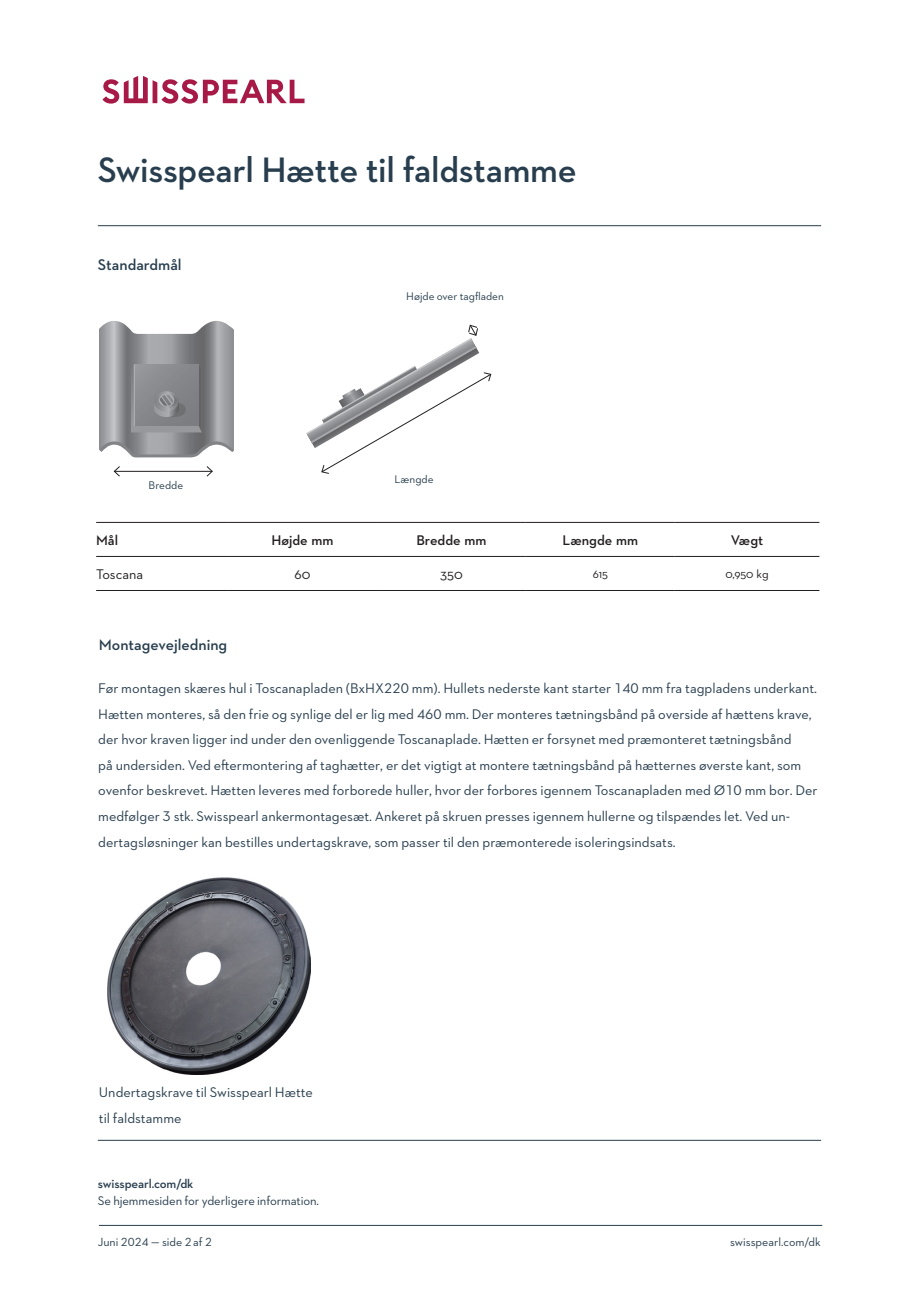
<style>
.page{position:relative;width:919px;height:1289px;background:#fff}
.page>*{position:absolute;margin:0;border:0;box-sizing:border-box;transform-origin:0 0}
.t1{font:600 36px "Neutraface 2 Text";letter-spacing:-.01em;color:#283e4e}
.Cembrit_Body{font:600 15.75px "Neutraface 2 Text";color:#283e4e}
.Cembrit_Important{font:14.25px/25.5px "Neutraface 2 Text";color:#283e4e}
.billedtekst___skema{font:600 14.25px "Neutraface 2 Text";color:#231f20}
.billedtekst___skema-2{font:14.25px "Neutraface 2 Text";color:#231f20}
.t2{font:12.75px "Neutraface 2 Text";letter-spacing:-.01em;color:#283e4e}
.t3{font:600 12.75px "Neutraface 2 Text";letter-spacing:-.01em;color:#283e4e}
.t4{font:12px "Neutraface 2 Text";color:#283e4e}
.billedtekst___skema-3{font:12px "Neutraface 2 Text";color:#231f20}
.Cembrit_Important-2{font:11.25px "Neutraface 2 Text";color:#283e4e}
</style>
<div class="page">
<hr style="left:98px;top:1139px;width:723px;height:1px;background:#283e4e">
<hr style="left:99px;top:1225px;width:723px;height:1px;background:#283e4e">
<svg style="left:102px;top:76px;width:202px;height:28px"></svg>
<hr style="left:98px;top:225px;width:723px;height:1px;background:#283e4e">
<svg style="left:99px;top:321px;width:135px;height:137px;background:#999b9e"></svg>
<hr style="left:134px;top:364px;width:1px;height:62px;background:#b5b6b9">
<hr style="left:114px;top:471px;width:98px;height:1px;background:#231f20">
<svg style="left:113px;top:466px;width:8px;height:11px"></svg>
<svg style="left:206px;top:466px;width:7px;height:11px"></svg>
<hr style="left:96px;top:522px;width:132px;height:1px;background:#231f20">
<hr style="left:228px;top:522px;width:149px;height:1px;background:#231f20">
<hr style="left:377px;top:522px;width:149px;height:1px;background:#231f20">
<hr style="left:526px;top:522px;width:148px;height:1px;background:#231f20">
<hr style="left:674px;top:522px;width:145px;height:1px;background:#231f20">
<hr style="left:96px;top:556px;width:132px;height:1px;background:#231f20">
<hr style="left:228px;top:556px;width:149px;height:1px;background:#231f20">
<hr style="left:377px;top:556px;width:149px;height:1px;background:#231f20">
<hr style="left:526px;top:556px;width:148px;height:1px;background:#231f20">
<hr style="left:674px;top:556px;width:145px;height:1px;background:#231f20">
<hr style="left:96px;top:590px;width:132px;height:1px;background:#231f20">
<hr style="left:228px;top:590px;width:149px;height:1px;background:#231f20">
<hr style="left:377px;top:590px;width:149px;height:1px;background:#231f20">
<hr style="left:526px;top:590px;width:148px;height:1px;background:#231f20">
<hr style="left:674px;top:590px;width:145px;height:1px;background:#231f20">
<svg style="left:306px;top:324px;width:185px;height:150px"></svg>
<img style="left:107px;top:877px;width:203px;height:197px">
<p class="t1" style="left:98px;top:147px;width:480px">Swisspearl Hætte til faldstamme</p>
<p class="Cembrit_Body" style="left:98px;top:255px;width:85px">Standardmål</p>
<p class="Cembrit_Important-2" style="left:149px;top:478px;width:36px">Bredde</p>
<p class="Cembrit_Important-2" style="left:406px;top:289px;width:99px">Højde over tagfladen</p>
<p class="Cembrit_Important-2" style="left:394px;top:472px;width:40px">Længde</p>
<p class="billedtekst___skema" style="left:96px;top:531px;width:23px">Mål</p>
<p class="billedtekst___skema" style="left:271px;top:531px;width:63px">Højde mm</p>
<p class="billedtekst___skema" style="left:416px;top:531px;width:72px">Bredde mm</p>
<p class="billedtekst___skema" style="left:562px;top:531px;width:77px">Længde mm</p>
<p class="billedtekst___skema" style="left:730px;top:531px;width:34px">Vægt</p>
<p class="billedtekst___skema-2" style="left:96px;top:565px;width:49px">Toscana</p>
<p class="billedtekst___skema-2" style="left:294px;top:565px;width:17px">60</p>
<p class="billedtekst___skema-2" style="left:440px;top:565px;width:24px">350</p>
<p class="billedtekst___skema-3" style="left:592px;top:566px;width:17px">615</p>
<p class="billedtekst___skema-3" style="left:725px;top:566px;width:45px">0,950 kg</p>
<p class="Cembrit_Body" style="left:99px;top:634px;width:130px">Montagevejledning</p>
<p class="Cembrit_Important" style="left:98px;top:675px;width:720px">Før montagen skæres hul i Toscanapladen (BxHX220 mm). Hullets nederste kant starter 140 mm fra tagpladens underkant.<br>Hætten monteres, så den frie og synlige del er lig med 460 mm. Der monteres tætningsbånd på overside af hættens krave, der hvor kraven ligger ind under den ovenliggende Toscanaplade. Hætten er forsynet med præmonteret tætningsbånd<br>på undersiden. Ved eftermontering af taghætter, er det vigtigt at montere tætningsbånd på hætternes øverste kant, som ovenfor beskrevet. Hætten leveres med forborede huller, hvor der forbores igennem Toscanapladen med Ø10 mm bor. Der medfølger 3 stk. Swisspearl ankermontagesæt. Ankeret på skruen presses igennem hullerne og tilspændes let. Ved un&shy;dertagsløsninger kan bestilles undertagskrave, som passer til den præmonterede isoleringsindsats.</p>
<p class="Cembrit_Important" style="left:99px;top:1079px;width:215px">Undertagskrave til Swisspearl Hætte til faldstamme</p>
<p class="t3" style="left:98px;top:1175px;width:97px">swisspearl.com/dk</p>
<p class="t2" style="left:98px;top:1192px;width:223px">Se hjemmesiden for yderligere information.</p>
<p class="t4" style="left:98px;top:1234px;width:116px">Juni 2024 — side 2af 2</p>
<p class="t4" style="left:730px;top:1234px;width:92px">swisspearl.com/dk</p>
</div>
